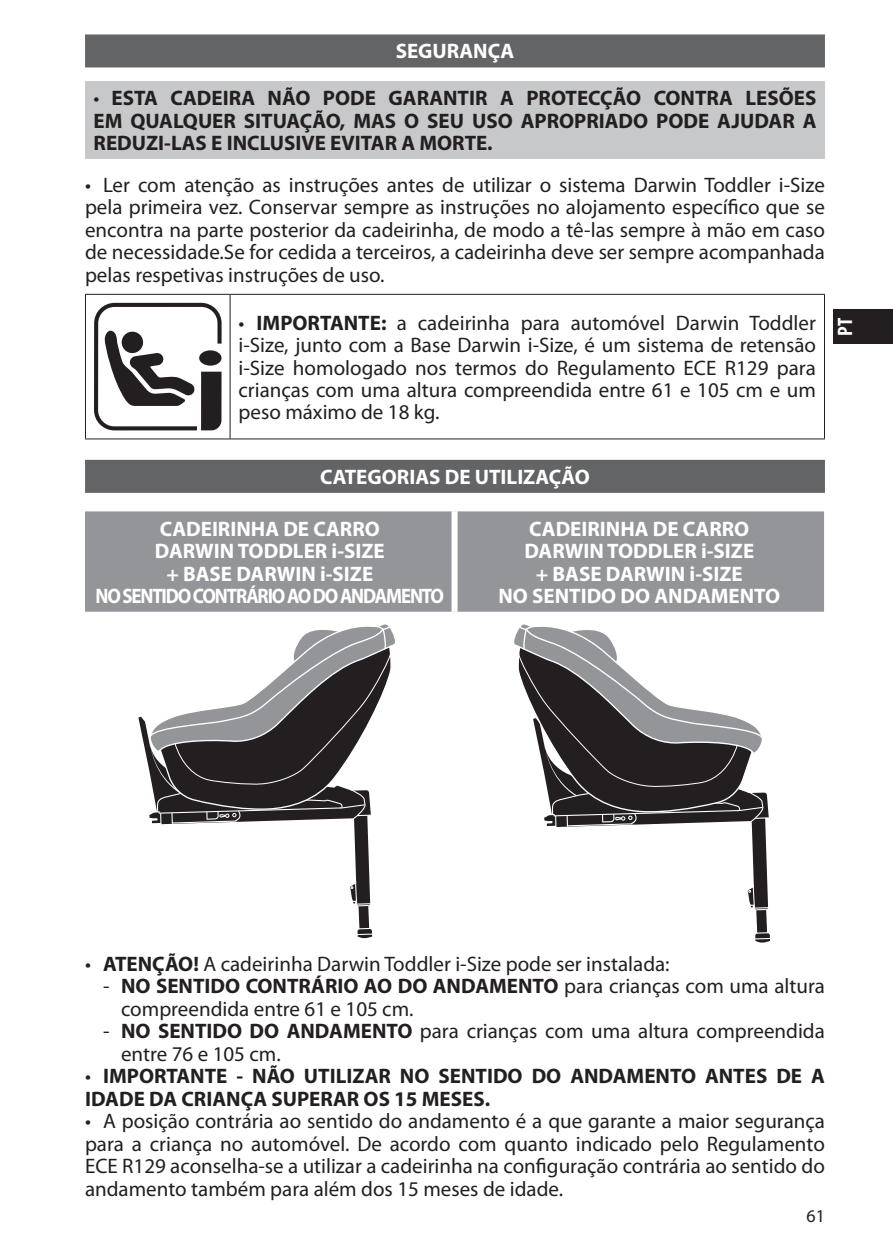
<style>
.page{position:relative;width:893px;height:1259px;background:#fff}
.page>*{position:absolute;margin:0;border:0;box-sizing:border-box;transform-origin:0 0}
.t1{font:21px/22.5px "Myriad Pro";color:#231f20;text-align:justify}
.t2{font:700 21px/22.5px "Myriad Pro";color:#231f20;text-align:justify}
.t3{font:700 21px/22.5px "Myriad Pro";color:#fff;text-align:center}
.t4{font:700 condensed 21px "Myriad Pro";color:#fff}
.t5{font:18px "Myriad Pro";color:#231f20}
.s1{font-weight:400}
.s2{font-weight:700}
</style>
<div class="page">
<div style="left:833px;top:310px;width:60px;height:34px;background:#231f20"></div>
<div style="left:85px;top:34px;width:740px;height:33px;background:#636466"></div>
<div style="left:85px;top:460px;width:740px;height:33px;background:#636466"></div>
<div style="left:85px;top:81px;width:740px;height:78px;background:#c6c8ca"></div>
<hr style="left:85px;top:294px;width:145px;height:1px;background:#231f20">
<hr style="left:85px;top:295px;width:1px;height:143px;background:#231f20">
<hr style="left:230px;top:294px;width:595px;height:1px;background:#231f20">
<hr style="left:230px;top:295px;width:1px;height:143px;background:#231f20">
<hr style="left:824px;top:295px;width:1px;height:143px;background:#231f20">
<hr style="left:85px;top:438px;width:740px;height:1px;background:#231f20">
<svg style="left:94px;top:303px;width:128px;height:127px"></svg>
<div style="left:85px;top:511px;width:739px;height:101px;background:#939598"></div>
<div style="left:452px;top:511px;width:6px;height:101px;background:#fff"></div>
<svg style="left:138px;top:716px;width:234px;height:222px"></svg>
<svg style="left:351px;top:881px;width:20px;height:25px"></svg>
<svg style="left:357px;top:928px;width:15px;height:7px"></svg>
<svg style="left:149px;top:624px;width:246px;height:200px"></svg>
<svg style="left:747px;top:827px;width:23px;height:115px"></svg>
<svg style="left:748px;top:885px;width:21px;height:25px"></svg>
<svg style="left:754px;top:932px;width:16px;height:7px"></svg>
<svg style="left:514px;top:624px;width:255px;height:203px"></svg>
<p class="t3" style="left:396px;top:41px;width:120px">SEGURANÇA</p>
<p class="t2" style="left:94px;top:88px;width:724px"><span class="s1">•</span> ESTA CADEIRA NÃO PODE GARANTIR A PROTECÇÃO CONTRA LESÕES EM QUALQUER SITUAÇÃO, MAS O SEU USO APROPRIADO PODE AJUDAR A REDUZI-LAS E INCLUSIVE EVITAR A MORTE.</p>
<p class="t1" style="left:85px;top:175px;width:741px">• Ler com atenção as instruções antes de utilizar o sistema Darwin Toddler i-Size pela primeira vez. Conservar sempre as instruções no alojamento específico que se encontra na parte posterior da cadeirinha, de modo a tê-las sempre à mão em caso de necessidade.Se for cedida a terceiros, a cadeirinha deve ser sempre acompanhada pelas respetivas instruções de uso.</p>
<p class="t1" style="left:239px;top:312px;width:579px">• <span class="s2">IMPORTANTE:</span> a cadeirinha para automóvel Darwin Toddler i-Size, junto com a Base Darwin i-Size, é um sistema de retensão i-Size homologado nos termos do Regulamento ECE R129 para crianças com uma altura compreendida entre 61 e 105 cm e um peso máximo de 18 kg.</p>
<p class="t4" style="left:833px;top:336px;width:19px;rotate:-90deg">PT</p>
<p class="t3" style="left:320px;top:467px;width:271px">CATEGORIAS DE UTILIZAÇÃO</p>
<p class="t3" style="left:95px;top:519px;width:350px">CADEIRINHA DE CARRO<br>DARWIN TODDLER i-SIZE<br>+ BASE DARWIN i-SIZE<br>NO SENTIDO CONTRÁRIO AO DO ANDAMENTO</p>
<p class="t3" style="left:498px;top:519px;width:283px">CADEIRINHA DE CARRO<br>DARWIN TODDLER i-SIZE<br>+ BASE DARWIN i-SIZE<br>NO SENTIDO DO ANDAMENTO</p>
<p class="t1" style="left:85px;top:954px;width:586px">• <span class="s2">ATENÇÃO!</span> A cadeirinha Darwin Toddler i-Size pode ser instalada:</p>
<p class="t1" style="left:121px;top:976px;width:705px;text-indent:-18px">- <span class="s2">NO SENTIDO CONTRÁRIO AO DO ANDAMENTO</span> para crianças com uma altura compreendida entre 61 e 105 cm.</p>
<p class="t1" style="left:121px;top:1021px;width:705px;text-indent:-18px">- <span class="s2">NO SENTIDO DO ANDAMENTO</span> para crianças com uma altura compreendida entre 76 e 105 cm.</p>
<p class="t2" style="left:85px;top:1066px;width:741px"><span class="s1">•</span> IMPORTANTE - NÃO UTILIZAR NO SENTIDO DO ANDAMENTO ANTES DE A<br>IDADE DA CRIANÇA SUPERAR OS 15 MESES.</p>
<p class="t1" style="left:85px;top:1111px;width:741px">• A posição contrária ao sentido do andamento é a que garante a maior segurança para a criança no automóvel. De acordo com quanto indicado pelo Regulamento ECE R129 aconselha-se a utilizar a cadeirinha na configuração contrária ao sentido do andamento também para além dos 15 meses de idade.</p>
<p class="t5" style="left:806px;top:1208px;width:20px">61</p>
</div>
